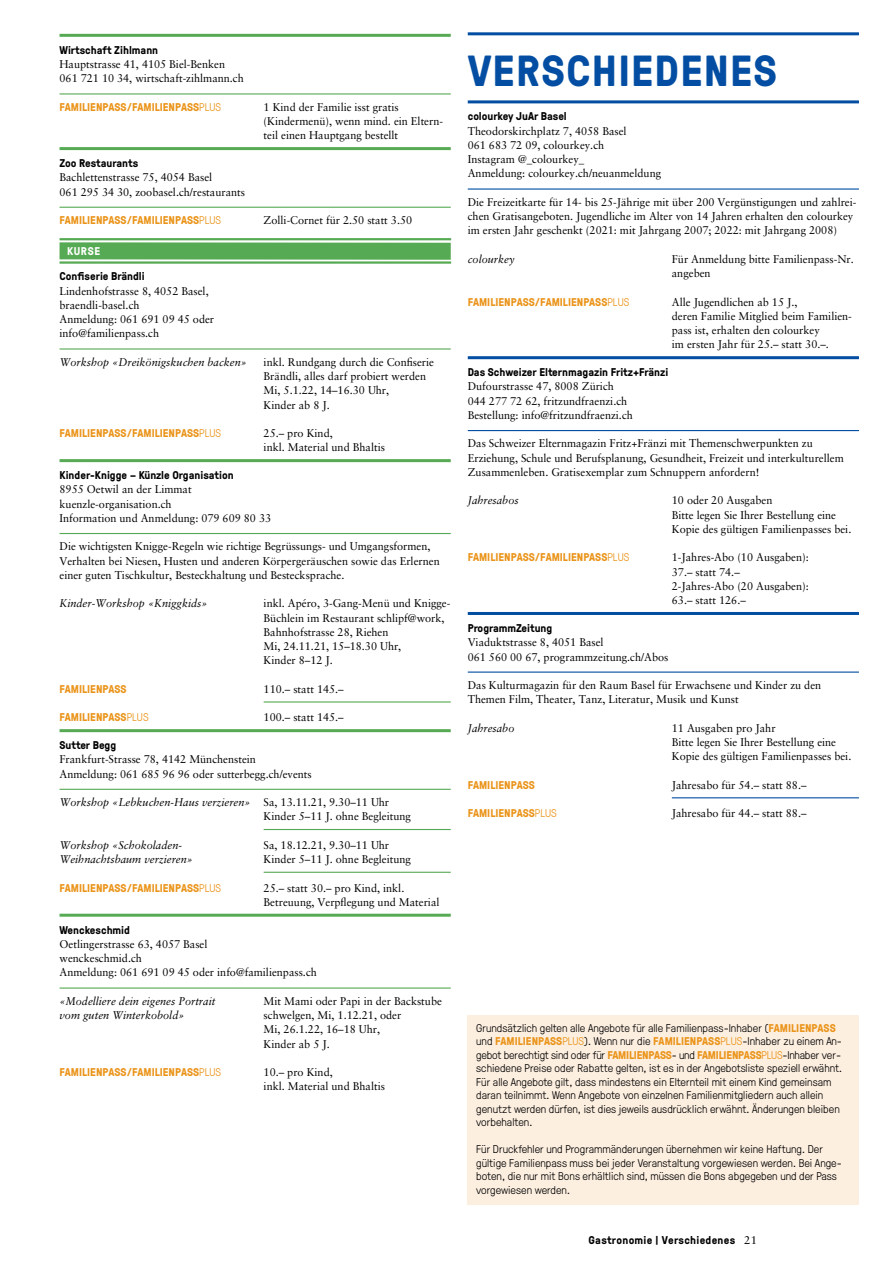
<style>
.page{position:relative;width:893px;height:1263px;background:#fff}
.page>*{position:absolute;margin:0;border:0;box-sizing:border-box;transform-origin:0 0}
.t1{font:700 43.5px "GT Pressura";letter-spacing:.025em;color:#034ea2}
.t2{font:11.25px/14.2px "Sabon";color:#000}
.t3{font:300 11.25px/13.5px "GT Pressura";color:#000}
.t4{font:700 11.25px "GT Pressura";color:#ea941a}
.t5{font:italic 11.25px "Sabon";color:#000}
.t6{font:700 11.25px "GT Pressura";color:#000}
.t7{font:700 11.25px "GT Pressura";letter-spacing:.025em;color:#000}
.t8{font:700 11.25px "GT Pressura";letter-spacing:.05em;color:#fff}
.s1{font-weight:300}
.s2{font-style:italic}
.s3{font-weight:700;color:#ea941a}
.s4{color:#ea941a}
.s5{font-family:"Sabon";font-weight:400}
</style>
<div class="page">
<hr style="left:60px;top:34px;width:391px;height:3px;background:#57aa54">
<hr style="left:60px;top:93px;width:391px;height:2px;background:#57aa54">
<hr style="left:60px;top:147px;width:391px;height:3px;background:#57aa54">
<hr style="left:60px;top:207px;width:391px;height:1px;background:#57aa54">
<hr style="left:60px;top:348px;width:391px;height:2px;background:#57aa54">
<hr style="left:60px;top:459px;width:391px;height:3px;background:#57aa54">
<hr style="left:60px;top:533px;width:391px;height:1px;background:#57aa54">
<hr style="left:264px;top:701px;width:187px;height:1px;background:#57aa54">
<hr style="left:60px;top:729px;width:391px;height:3px;background:#57aa54">
<hr style="left:60px;top:789px;width:391px;height:1px;background:#57aa54">
<hr style="left:264px;top:829px;width:187px;height:1px;background:#57aa54">
<hr style="left:264px;top:872px;width:187px;height:1px;background:#57aa54">
<hr style="left:60px;top:914px;width:391px;height:3px;background:#57aa54">
<hr style="left:60px;top:987px;width:391px;height:2px;background:#57aa54">
<div style="left:60px;top:242px;width:391px;height:18px;background:#57aa54"></div>
<hr style="left:60px;top:238px;width:391px;height:2px;background:#57aa54">
<hr style="left:60px;top:261px;width:391px;height:3px;background:#57aa54">
<hr style="left:468px;top:100px;width:391px;height:3px;background:#034ea2">
<hr style="left:468px;top:188px;width:391px;height:2px;background:#034ea2">
<hr style="left:468px;top:356px;width:391px;height:3px;background:#034ea2">
<hr style="left:468px;top:430px;width:391px;height:1px;background:#034ea2">
<hr style="left:468px;top:612px;width:391px;height:3px;background:#034ea2">
<hr style="left:468px;top:671px;width:391px;height:2px;background:#034ea2">
<hr style="left:672px;top:797px;width:187px;height:1px;background:#034ea2">
<hr style="left:468px;top:32px;width:391px;height:3px;background:#034ea2">
<div style="left:468px;top:1015px;width:391px;height:190px;background:#fdefe0"></div>
<p class="t6" style="left:60px;top:42px;width:100px">Wirtschaft Zihlmann</p>
<p class="t2" style="left:60px;top:57px;width:186px">Hauptstrasse 41, 4105 Biel-Benken<br>061 721 10 34, wirtschaft-zihlmann.ch</p>
<p class="t4" style="left:60px;top:99px;width:163px">FAMILIENPASS/FAMILIENPASS<span class="s1">PLUS</span></p>
<p class="t2" style="left:264px;top:100px;width:181px">1 Kind der Familie isst gratis (Kindermenü), wenn mind. ein Eltern&shy;teil einen Hauptgang bestellt</p>
<p class="t6" style="left:60px;top:155px;width:80px">Zoo Restaurants</p>
<p class="t2" style="left:60px;top:170px;width:187px">Bachlettenstrasse 75, 4054 Basel<br>061 295 34 30, zoobasel.ch/restaurants</p>
<p class="t4" style="left:60px;top:212px;width:163px">FAMILIENPASS/FAMILIENPASS<span class="s1">PLUS</span></p>
<p class="t2" style="left:264px;top:213px;width:150px">Zolli-Cornet für 2.50 statt 3.50</p>
<p class="t8" style="left:67px;top:243px;width:35px">KURSE</p>
<p class="t6" style="left:60px;top:268px;width:87px">Confiserie Brändli</p>
<p class="t2" style="left:60px;top:283px;width:156px">Lindenhofstrasse 8, 4052 Basel, braendli-basel.ch<br>Anmeldung: 061 691 09 45 oder info@familienpass.ch</p>
<p class="t5" style="left:60px;top:355px;width:189px">Workshop «Dreikönigskuchen backen»</p>
<p class="t2" style="left:264px;top:355px;width:172px">inkl. Rundgang durch die Confiserie<br>Brändli, alles darf probiert werden<br>Mi, 5.1.22, 14–16.30 Uhr,<br>Kinder ab 8 J.</p>
<p class="t4" style="left:60px;top:425px;width:163px">FAMILIENPASS/FAMILIENPASS<span class="s1">PLUS</span></p>
<p class="t2" style="left:264px;top:426px;width:123px">25.– pro Kind,<br>inkl. Material und Bhaltis</p>
<p class="t6" style="left:60px;top:467px;width:176px">Kinder-Knigge – Künzle Organisation</p>
<p class="t2" style="left:60px;top:482px;width:213px">8955 Oetwil an der Limmat kuenzle-organisation.ch<br>Information und Anmeldung: 079 609 80 33</p>
<p class="t2" style="left:60px;top:539px;width:382px">Die wichtigsten Knigge-Regeln wie richtige Begrüssungs- und Umgangsformen,<br>Verhalten bei Niesen, Husten und anderen Körpergeräuschen sowie das Erlernen einer guten Tischkultur, Besteckhaltung und Bestecksprache.</p>
<p class="t5" style="left:60px;top:597px;width:149px">Kinder-Workshop «Kniggkids»</p>
<p class="t2" style="left:264px;top:596px;width:188px">inkl. Apéro, 3-Gang-Menü und Knigge-<br>Büchlein im Restaurant schlipf@work,<br>Bahnhofstrasse 28, Riehen<br>Mi, 24.11.21, 15–18.30 Uhr,<br>Kinder 8–12 J.</p>
<p class="t4" style="left:60px;top:681px;width:69px">FAMILIENPASS</p>
<p class="t2" style="left:264px;top:682px;width:82px">110.– statt 145.–</p>
<p class="t4" style="left:60px;top:709px;width:91px">FAMILIENPASS<span class="s1">PLUS</span></p>
<p class="t2" style="left:264px;top:710px;width:82px">100.– statt 145.–</p>
<p class="t6" style="left:60px;top:737px;width:58px">Sutter Begg</p>
<p class="t2" style="left:60px;top:752px;width:254px">Frankfurt-Strasse 78, 4142 Münchenstein<br>Anmeldung: 061 685 96 96 oder sutterbegg.ch/events</p>
<p class="t2" style="left:264px;top:795px;width:149px;text-indent:-204px"><span class="s2">Workshop «Lebkuchen-Haus verzieren»</span> Sa, 13.11.21, 9.30–11 Uhr<br>Kinder 5–11 J. ohne Begleitung</p>
<p class="t5" style="left:60px;top:838px;width:124px">Workshop «Schokoladen-</p>
<p class="t2" style="left:264px;top:838px;width:127px">Sa, 18.12.21, 9.30–11 Uhr</p>
<p class="t5" style="left:60px;top:853px;width:135px">Weihnachtsbaum verzieren»</p>
<p class="t2" style="left:264px;top:852px;width:149px">Kinder 5–11 J. ohne Begleitung</p>
<p class="t4" style="left:60px;top:879px;width:163px">FAMILIENPASS/FAMILIENPASS<span class="s1">PLUS</span></p>
<p class="t2" style="left:264px;top:880px;width:177px">25.– statt 30.– pro Kind, inkl.<br>Betreuung, Verpflegung und Material</p>
<p class="t6" style="left:60px;top:921px;width:72px">Wenckeschmid</p>
<p class="t2" style="left:60px;top:937px;width:259px">Oetlingerstrasse 63, 4057 Basel<br>wenckeschmid.ch<br>Anmeldung: 061 691 09 45 oder info@familienpass.ch</p>
<p class="t5" style="left:60px;top:994px;width:157px">«Modelliere dein eigenes Portrait</p>
<p class="t2" style="left:264px;top:994px;width:180px">Mit Mami oder Papi in der Backstube</p>
<p class="t5" style="left:60px;top:1009px;width:126px">vom guten Winterkobold»</p>
<p class="t2" style="left:264px;top:1008px;width:139px">schwelgen, Mi, 1.12.21, oder<br>Mi, 26.1.22, 16–18 Uhr,<br>Kinder ab 5 J.</p>
<p class="t4" style="left:60px;top:1064px;width:163px">FAMILIENPASS/FAMILIENPASS<span class="s1">PLUS</span></p>
<p class="t2" style="left:264px;top:1065px;width:123px">10.– pro Kind,<br>inkl. Material und Bhaltis</p>
<h1 class="t1" style="left:468px;top:39px;width:311px">VERSCHIEDENES</h1>
<p class="t6" style="left:468px;top:108px;width:100px">colourkey JuAr Basel</p>
<p class="t2" style="left:468px;top:124px;width:195px">Theodorskirchplatz 7, 4058 Basel<br>061 683 72 09, colourkey.ch<br>Instagram @_colourkey_<br>Anmeldung: colourkey.ch/neuanmeldung</p>
<p class="t2" style="left:468px;top:195px;width:390px">Die Freizeitkarte für 14- bis 25-Jährige mit über 200 Vergünstigungen und zahlrei&shy;chen Gratisangeboten. Jugendliche im Alter von 14 Jahren erhalten den colourkey im ersten Jahr geschenkt (2021: mit Jahrgang 2007; 2022: mit Jahrgang 2008)</p>
<p class="t5" style="left:468px;top:252px;width:48px">colourkey</p>
<p class="t2" style="left:672px;top:252px;width:183px">Für Anmeldung bitte Familienpass-Nr. angeben</p>
<p class="t4" style="left:468px;top:294px;width:163px">FAMILIENPASS/FAMILIENPASS<span class="s1">PLUS</span></p>
<p class="t2" style="left:672px;top:295px;width:181px">Alle Jugendlichen ab 15 J.,<br>deren Familie Mitglied beim Familien&shy;pass ist, erhalten den colourkey<br>im ersten Jahr für 25.– statt 30.–.</p>
<p class="t6" style="left:468px;top:364px;width:202px">Das Schweizer Elternmagazin Fritz+Fränzi</p>
<p class="t2" style="left:468px;top:379px;width:167px">Dufourstrasse 47, 8008 Zürich<br>044 277 72 62, fritzundfraenzi.ch<br>Bestellung: info@fritzundfraenzi.ch</p>
<p class="t2" style="left:468px;top:436px;width:377px">Das Schweizer Elternmagazin Fritz+Fränzi mit Themenschwerpunkten zu<br>Erziehung, Schule und Berufsplanung, Gesundheit, Freizeit und interkulturellem<br>Zusammenleben. Gratisexemplar zum Schnuppern anfordern!</p>
<p class="t5" style="left:468px;top:494px;width:52px">Jahresabos</p>
<p class="t2" style="left:672px;top:493px;width:181px">10 oder 20 Ausgaben<br>Bitte legen Sie Ihrer Bestellung eine<br>Kopie des gültigen Familienpasses bei.</p>
<p class="t4" style="left:468px;top:549px;width:163px">FAMILIENPASS/FAMILIENPASS<span class="s1">PLUS</span></p>
<p class="t2" style="left:672px;top:550px;width:139px">1-Jahres-Abo (10 Ausgaben):<br>37.– statt 74.–<br>2-Jahres-Abo (20 Ausgaben):<br>63.– statt 126.–</p>
<p class="t6" style="left:468px;top:620px;width:86px">ProgrammZeitung</p>
<p class="t2" style="left:468px;top:635px;width:202px">Viaduktstrasse 8, 4051 Basel<br>061 560 00 67, programmzeitung.ch/Abos</p>
<p class="t2" style="left:468px;top:678px;width:355px">Das Kulturmagazin für den Raum Basel für Erwachsene und Kinder zu den<br>Themen Film, Theater, Tanz, Literatur, Musik und Kunst</p>
<p class="t5" style="left:468px;top:721px;width:48px">Jahresabo</p>
<p class="t2" style="left:672px;top:721px;width:181px">11 Ausgaben pro Jahr<br>Bitte legen Sie Ihrer Bestellung eine<br>Kopie des gültigen Familienpasses bei.</p>
<p class="t4" style="left:468px;top:777px;width:69px">FAMILIENPASS</p>
<p class="t2" style="left:672px;top:778px;width:136px">Jahresabo für 54.– statt 88.–</p>
<p class="t4" style="left:468px;top:805px;width:91px">FAMILIENPASS<span class="s1">PLUS</span></p>
<p class="t2" style="left:672px;top:806px;width:136px">Jahresabo für 44.– statt 88.–</p>
<p class="t3" style="left:476px;top:1020px;width:368px">Grundsätzlich gelten alle Angebote für alle Familienpass-Inhaber (<span class="s3">FAMILIENPASS </span>und <span class="s3">FAMILIENPASS</span><span class="s4">PLUS</span>). Wenn nur die <span class="s3">FAMILIENPASS</span><span class="s4">PLUS</span>-Inhaber zu einem An&shy;gebot berechtigt sind oder für <span class="s3">FAMILIENPASS</span>- und <span class="s3">FAMILIENPASS</span><span class="s4">PLUS</span>-Inhaber ver&shy;schiedene Preise oder Rabatte gelten, ist es in der Angebotsliste speziell erwähnt.<br>Für alle Angebote gilt, dass mindestens ein Elternteil mit einem Kind gemeinsam daran teilnimmt. Wenn Angebote von einzelnen Familienmitgliedern auch allein genutzt werden dürfen, ist dies jeweils ausdrücklich erwähnt. Änderungen bleiben vorbehalten.</p>
<p class="t3" style="left:476px;top:1142px;width:367px">Für Druckfehler und Programmänderungen übernehmen wir keine Haftung. Der gültige Familienpass muss bei jeder Veranstaltung vorgewiesen werden. Bei Ange&shy;boten, die nur mit Bons erhältlich sind, müssen die Bons abgegeben und der Pass vorgewiesen werden.</p>
<p class="t7" style="left:589px;top:1231px;width:170px">Gastronomie | Verschiedenes <span class="s5">21</span></p>
</div>
